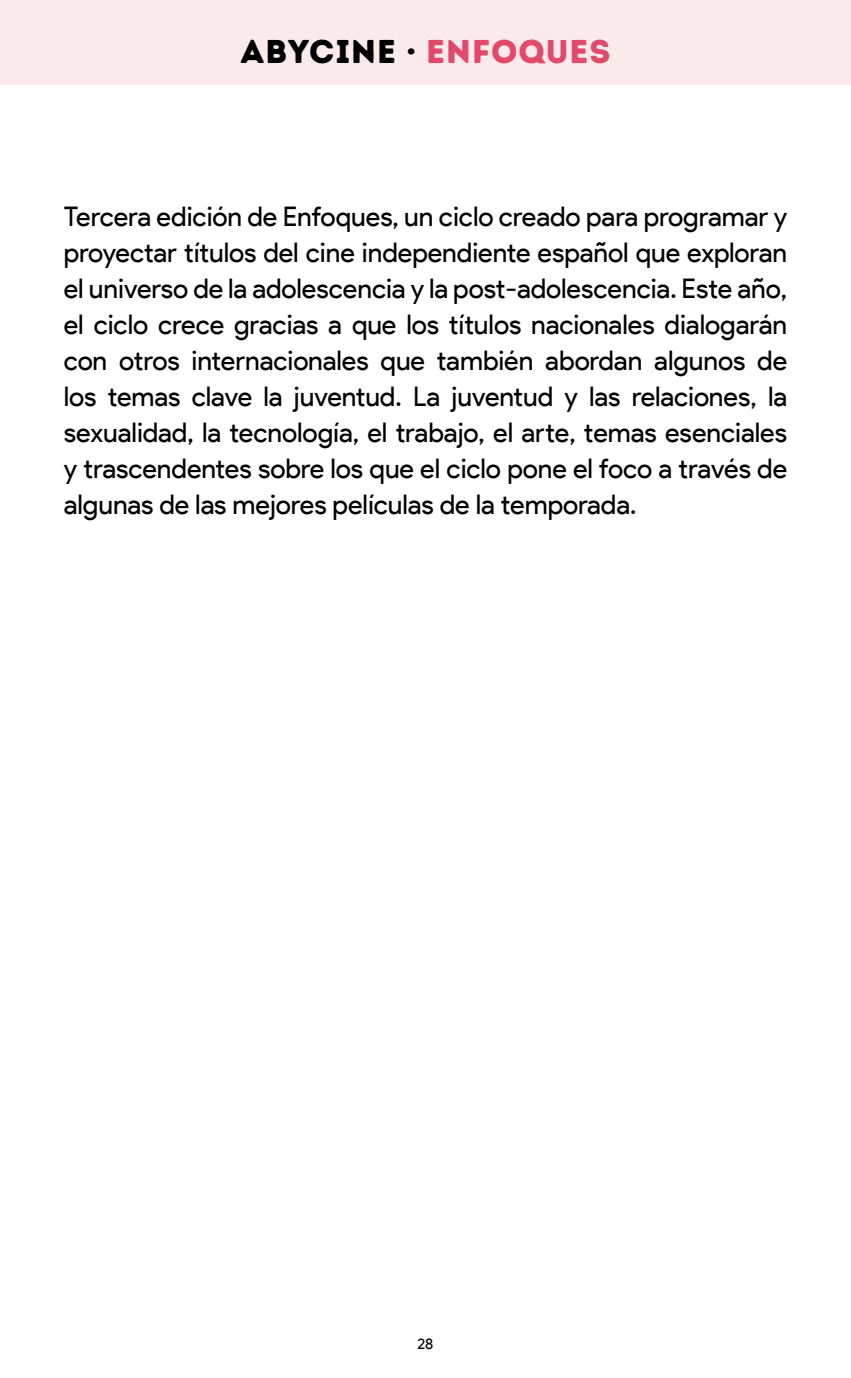
<style>
.page{position:relative;width:851px;height:1378px;background:#fff}
.page>*{position:absolute;margin:0;border:0;box-sizing:border-box;transform-origin:0 0}
.t1{font:33px "Intro Rust Base";letter-spacing:.03em;color:#000}
.t2{font:27px/36px "Product Sans";letter-spacing:-.005em;color:#000;text-align:justify}
.t3{font:15px "Product Sans";color:#000}
.s1{color:#e24a6c}
</style>
<div class="page">
<div style="left:0;top:0;width:850px;height:85px;background:#fbeaeb"></div>
<p class="t1" style="left:240px;top:30px;width:371px">ABYCINE · <span class="s1">ENFOQUES</span></p>
<p class="t2" style="left:64px;top:198px;width:724px">Tercera edición de Enfoques, un ciclo creado para programar y proyectar títulos del cine independiente español que exploran el universo de la adolescencia y la post-adolescencia. Este año, el ciclo crece gracias a que los títulos nacionales dialogarán con otros internacionales que también abordan algunos de los temas clave la juventud. La juventud y las relaciones, la sexualidad, la tecnología, el trabajo, el arte, temas esenciales y trascendentes sobre los que el ciclo pone el foco a través de algunas de las mejores películas de la temporada.</p>
<p class="t3" style="left:417px;top:1334px;width:17px">28</p>
</div>
